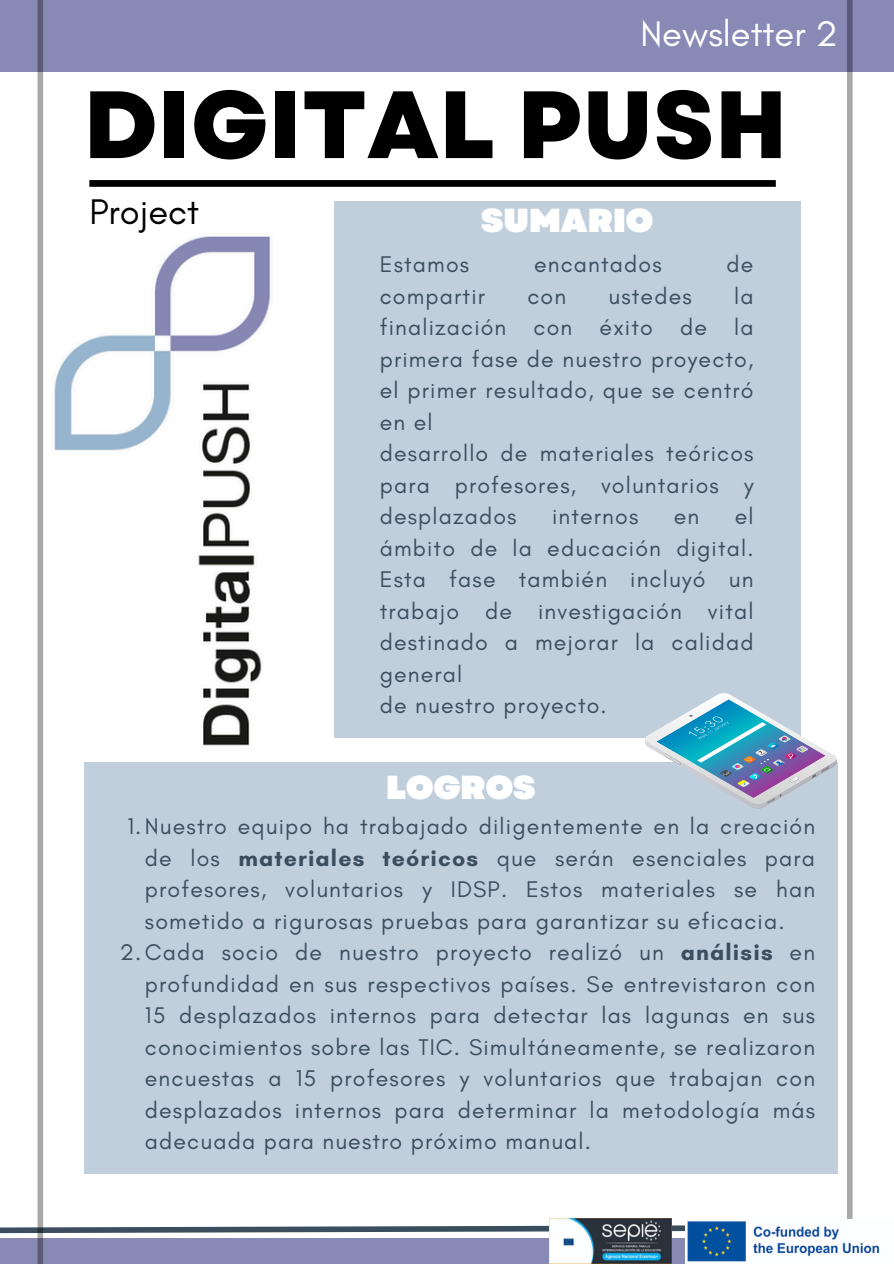
<style>
.page{position:relative;width:894px;height:1264px;background:#fff}
.page>*{position:absolute;margin:0;border:0;box-sizing:border-box;transform-origin:0 0}
.t1{font:800 95.25px "Garet";color:#000}
.t2{font:36.3px "Glacial Indifference";color:#fff}
.t3{font:36.3px "Glacial Indifference";color:#000}
.t4{font:900 33.15px "Garet";color:#fff}
.t5{font:23.1px/31.5px "Glacial Indifference";letter-spacing:.05em;color:#3b4e5f;text-align:justify}
.s1{font-weight:700}
</style>
<div class="page">
<div style="left:0;top:0;width:893px;height:71px;background:#8989b6"></div>
<div style="left:846px;top:0;width:6px;height:1263px;background:#a9a9a9"></div>
<div style="left:89px;top:180px;width:686px;height:7px;background:#000"></div>
<svg style="left:0;top:1221px;width:685px;height:14px"></svg>
<img style="left:43px;top:190px;width:228px;height:591px">
<div style="left:334px;top:201px;width:466px;height:537px;background:#c1cfdc"></div>
<div style="left:0;top:1237px;width:893px;height:26px;background:#8989b6"></div>
<svg style="left:37px;top:0;width:6px;height:1263px;background:#a9a9ac"></svg>
<div style="left:84px;top:762px;width:753px;height:412px;background:#c1cfdc"></div>
<img style="left:549px;top:1218px;width:122px;height:45px">
<img style="left:685px;top:1219px;width:208px;height:44px">
<svg style="left:645px;top:692px;width:192px;height:116px"></svg>
<p class="t2" style="left:640px;top:11px;width:199px">Newsletter 2</p>
<h3 class="t1" style="left:83px;top:56px;width:705px">DIGITAL PUSH</h3>
<h2 class="t3" style="left:89px;top:189px;width:111px">Project</h2>
<p class="t4" style="left:481px;top:196px;width:174px">SUMARIO</p>
<p class="t5" style="left:379px;top:248px;width:91px">Estamos</p>
<p class="t5" style="left:534px;top:248px;width:129px">encantados</p>
<p class="t5" style="left:726px;top:248px;width:28px">de</p>
<p class="t5" style="left:379px;top:280px;width:107px">compartir</p>
<p class="t5" style="left:527px;top:280px;width:40px">con</p>
<p class="t5" style="left:608px;top:280px;width:85px">ustedes</p>
<p class="t5" style="left:379px;top:280px;width:375px;text-indent:354px">la finalización con éxito de la primera fase de nuestro proyecto, el primer resultado, que se centró en el</p>
<p class="t5" style="left:379px;top:437px;width:375px">desarrollo de materiales teóricos para profesores, voluntarios y desplazados</p>
<p class="t5" style="left:379px;top:500px;width:375px;text-indent:355px">el ámbito de la educación digital.<br>Esta fase también incluyó un trabajo de investigación vital destinado a mejorar la calidad general</p>
<h2 class="t5" style="left:379px;top:689px;width:228px">de nuestro proyecto.</h2>
<p class="t5" style="left:552px;top:500px;width:88px">internos</p>
<p class="t5" style="left:673px;top:500px;width:27px">en</p>
<p class="t4" style="left:386px;top:763px;width:151px">LOGROS</p>
<p class="t5" style="left:145px;top:810px;width:671px;text-indent:-17px">1.Nuestro equipo ha trabajado diligentemente en la creación de los <span class="s1">materiales teóricos</span> que serán esenciales para profesores, voluntarios y IDSP. Estos materiales se han sometido a rigurosas pruebas para garantizar su eficacia.</p>
<p class="t5" style="left:145px;top:936px;width:671px;text-indent:-25px">2.Cada socio de nuestro proyecto realizó un <span class="s1">análisis</span> en profundidad en sus respectivos países. Se entrevistaron con 15 desplazados internos para detectar las lagunas en sus conocimientos sobre las TIC. Simultáneamente, se realizaron encuestas a 15 profesores y voluntarios que trabajan con desplazados internos para determinar la metodología más adecuada para nuestro próximo manual.</p>
</div>
